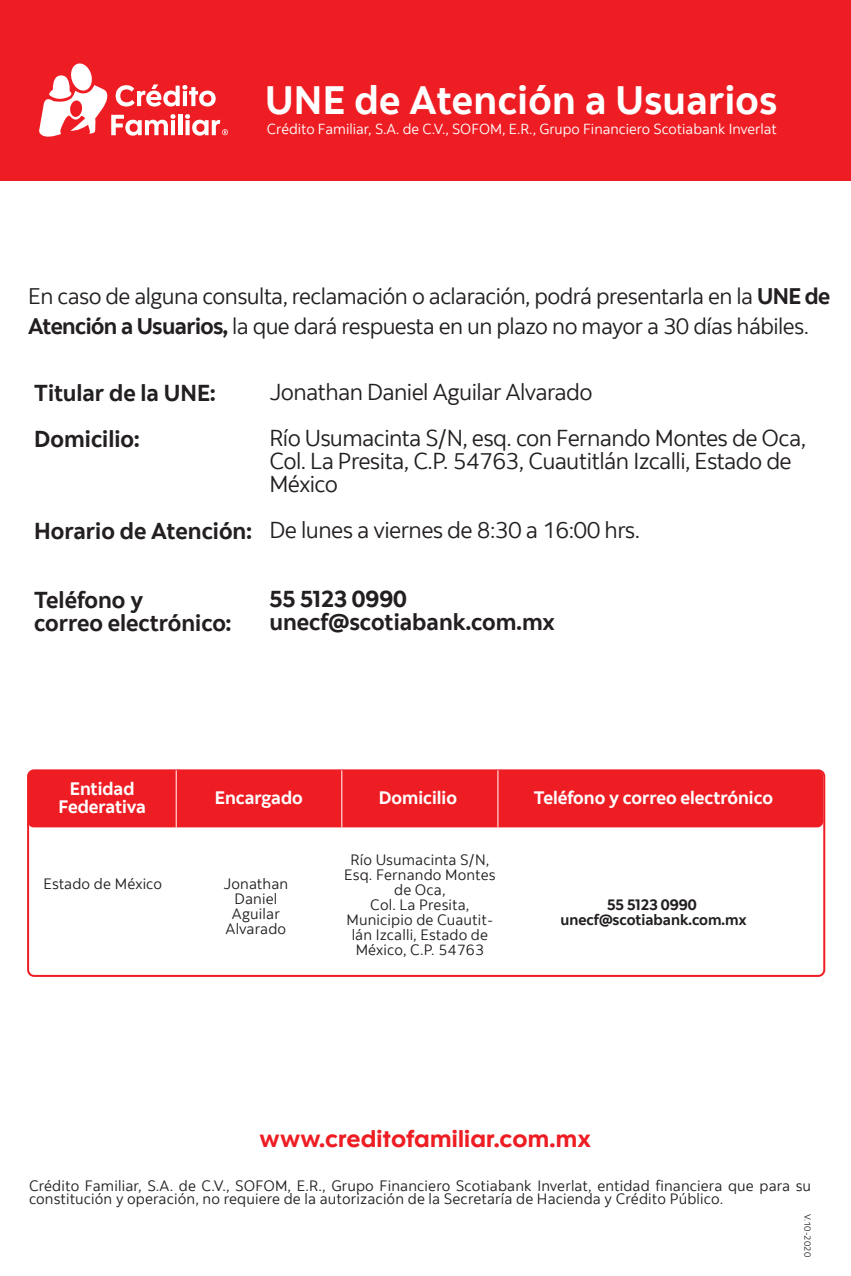
<style>
.page{position:relative;width:851px;height:1276px;background:#fff}
.page>*{position:absolute;margin:0;border:0;box-sizing:border-box;transform-origin:0 0}
.t1{font:700 39.5px "Scotia";letter-spacing:.01em;color:#fff}
.t2{font:24px "Scotia Headline";letter-spacing:.01em;color:#ee1d23}
.t3{font:23px/46px "Scotia";letter-spacing:-.025em;color:#231f20}
.t4{font:700 23px/46px "Scotia";color:#231f20}
.t5{font:23px "Scotia Headline";color:#231f20}
.t6{font:22.5px/30px "Scotia";letter-spacing:-.025em;color:#231f20}
.t7{font:700 18px/18px "Scotia";color:#fff;text-align:center}
.t8{font:15px/15px "Scotia";letter-spacing:.01em;color:#231f20;text-align:center}
.t9{font:700 15px "Scotia";color:#231f20}
.t10{font:15px "Scotia Headline";color:#231f20}
.t11{font:14.5px "Scotia";color:#fff}
.t12{font:8.9px "Scotia";letter-spacing:.01em;color:#231f20}
.s1{font-weight:700}
</style>
<div class="page">
<div style="left:0;top:0;width:850px;height:181px;background:#ee1d23"></div>
<svg style="left:39px;top:63px;width:189px;height:74px"></svg>
<div style="left:27px;top:769px;width:798px;height:208px;border:2px solid #ee1d23;border-radius:6px"></div>
<div style="left:28px;top:770px;width:795px;height:57px;background:#ee1d23;border-radius:6px"></div>
<hr style="left:176px;top:770px;width:1px;height:57px;background:#fff">
<hr style="left:341px;top:770px;width:1px;height:57px;background:#fff">
<hr style="left:497px;top:770px;width:1px;height:57px;background:#fff">
<h1 class="t1" style="left:265px;top:77px;width:513px">UNE de Atención a Usuarios</h1>
<p class="t11" style="left:267px;top:121px;width:511px">Crédito Familiar, S.A. de C.V., SOFOM, E.R., Grupo Financiero Scotiabank Inverlat</p>
<h3 class="t6" style="left:28px;top:282px;width:803px">En caso de alguna consulta, reclamación o aclaración, podrá presentarla en la <span class="s1">UNE de<br>Atención a Usuarios,</span> la que dará respuesta en un plazo no mayor a 30 días hábiles.</h3>
<h3 class="t4" style="left:34px;top:370px;width:183px">Titular de la UNE:<br>Domicilio:</h3>
<h3 class="t4" style="left:34px;top:508px;width:219px">Horario de Atención:</h3>
<h3 class="t3" style="left:269px;top:370px;width:538px">Jonathan Daniel Aguilar Alvarado<br>Río Usumacinta S/N, esq. con Fernando Montes de Oca,</h3>
<h3 class="t3" style="left:269px;top:450px;width:523px;line-height:23px">Col. La Presita, C.P. 54763, Cuautitlán Izcalli, Estado de<br>México</h3>
<h3 class="t3" style="left:269px;top:508px;width:372px">De lunes a viernes de 8:30 a 16:00 hrs.</h3>
<h3 class="t4" style="left:34px;top:589px;width:199px;line-height:23px">Teléfono y<br>correo electrónico:</h3>
<h3 class="t5" style="left:269px;top:586px;width:139px">55 5123 0990</h3>
<h3 class="t4" style="left:269px;top:599px;width:287px">unecf@scotiabank.com.mx</h3>
<p class="t7" style="left:58px;top:780px;width:89px">Entidad<br>Federativa</p>
<p class="t7" style="left:215px;top:789px;width:89px">Encargado</p>
<p class="t7" style="left:379px;top:789px;width:80px">Domicilio</p>
<p class="t7" style="left:534px;top:789px;width:240px">Teléfono y correo electrónico</p>
<p class="t8" style="left:43px;top:877px;width:120px">Estado de México</p>
<p class="t8" style="left:223px;top:877px;width:66px">Jonathan<br>Daniel<br>Aguilar<br>Alvarado</p>
<p class="t8" style="left:344px;top:852px;width:153px">Río Usumacinta S/N,<br>Esq. Fernando Montes de Oca,<br>Col. La Presita,<br>Municipio de Cuautit&shy;lán Izcalli, Estado de<br>México, C.P. 54763</p>
<p class="t10" style="left:607px;top:896px;width:91px">55 5123 0990</p>
<p class="t9" style="left:560px;top:911px;width:187px">unecf@scotiabank.com.mx</p>
<h2 class="t2" style="left:259px;top:1124px;width:333px">www.creditofamiliar.com.mx</h2>
<p class="t8" style="left:29px;top:1180px;width:783px;line-height:13px;text-align:left">Crédito Familiar, S.A. de C.V., SOFOM, E.R., Grupo Financiero Scotiabank Inverlat, entidad financiera que para su constitución y operación, no requiere de la autorización de la Secretaría de Hacienda y Crédito Público.</p>
<p class="t12" style="left:812px;top:1213px;width:45px;rotate:90deg">V.10-2020</p>
</div>
